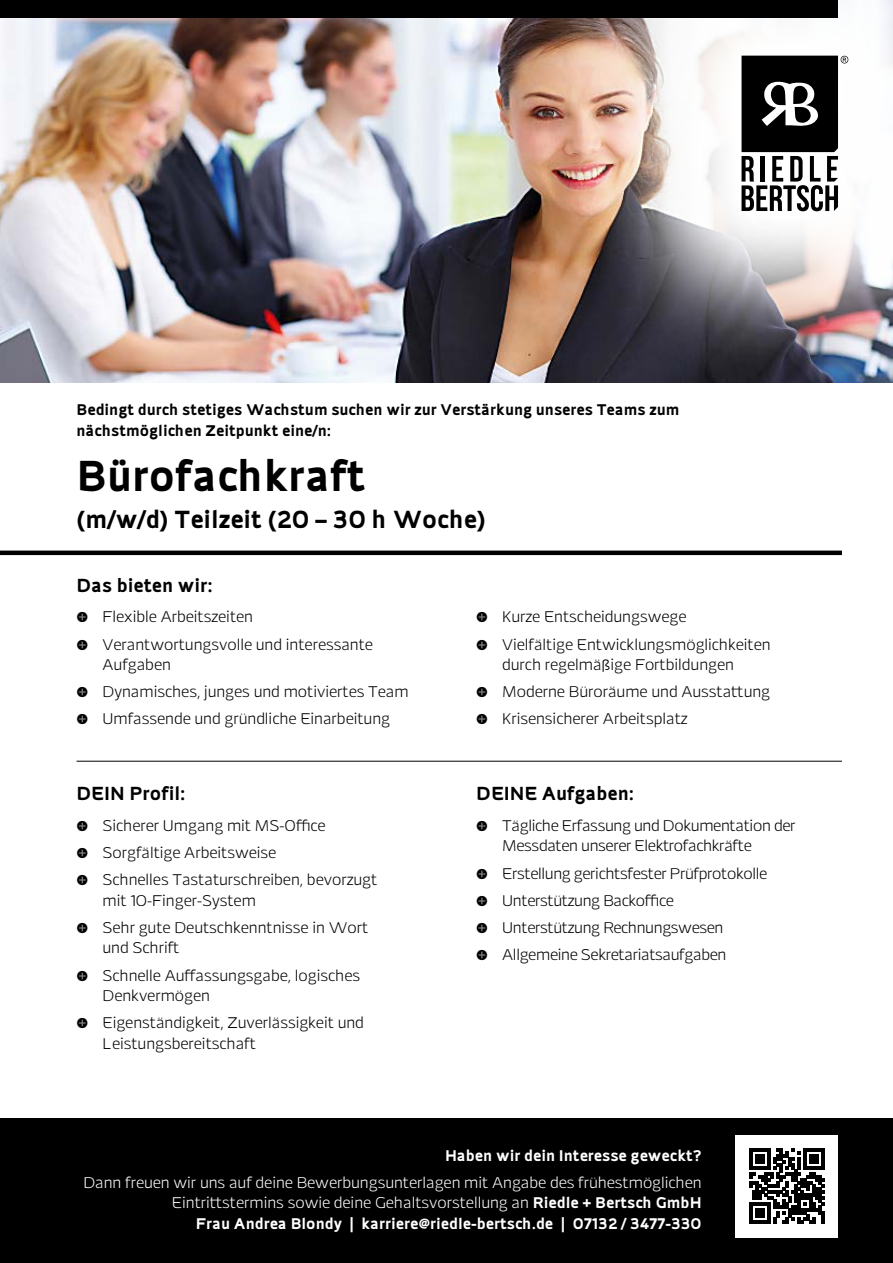
<style>
.page{position:relative;width:893px;height:1263px;background:#fff}
.page>*{position:absolute;margin:0;border:0;box-sizing:border-box;transform-origin:0 0}
.t1{font:700 42px "Adonide";color:#000}
.t2{font:700 24px "Adonide";color:#000}
.t3{font:700 18.3px "Adonide";color:#000}
.t4{font:300 15px/27.2px "Adonide";color:#000}
.t5{font:300 15px/20.7px "Adonide";color:#fff;text-align:right}
.t6{font:300 15px/27.2px "Adonide";letter-spacing:-.02em;color:#000}
.t7{font:700 15px/20.7px "Adonide";color:#000}
.t8{font:700 15px "Adonide";color:#fff}
.s1{font-family:"Klavika Arrows"}
.s2{font-weight:700}
</style>
<div class="page">
<div style="left:0;top:1118px;width:893px;height:145px;background:#000"></div>
<img style="left:0;top:17px;width:893px;height:366px">
<img style="left:577px;top:0;width:316px;height:375px">
<svg style="left:741px;top:56px;width:107px;height:155px"></svg>
<div style="left:736px;top:1135px;width:102px;height:102px;background:#fff"></div>
<svg style="left:749px;top:1149px;width:75px;height:75px"></svg>
<hr style="left:0;top:551px;width:842px;height:4px;background:#000">
<hr style="left:77px;top:761px;width:765px;height:1px;background:#000">
<div style="left:0;top:0;width:838px;height:17px;background:#000"></div>
<p class="t7" style="left:77px;top:399px;width:604px">Bedingt durch stetiges Wachstum suchen wir zur Verstärkung unseres Teams zum nächstmöglichen Zeitpunkt eine/n:</p>
<h1 class="t1" style="left:77px;top:447px;width:291px">Bürofachkraft</h1>
<h2 class="t2" style="left:77px;top:503px;width:411px">(m/w/d) Teilzeit (20 – 30 h Woche)</h2>
<p class="t3" style="left:77px;top:573px;width:138px">Das bieten wir:</p>
<p class="t4" style="left:77px;top:603px;width:298px"><span class="s1">$</span> Flexible Arbeitszeiten<br><span class="s1">$</span> Verantwortungsvolle und interessante</p>
<p class="t4" style="left:77px;top:651px;width:334px;text-indent:26px">Aufgaben<br><span class="s1">$</span> Dynamisches, junges und motiviertes Team <span class="s1">$</span> Umfassende und gründliche Einarbeitung</p>
<p class="t3" style="left:77px;top:781px;width:111px">DEIN Profil:</p>
<p class="t4" style="left:77px;top:812px;width:302px"><span class="s1">$</span> Sicherer Umgang mit MS-Office<br><span class="s1">$</span> Sorgfältige Arbeitsweise<br><span class="s1">$</span> Schnelles Tastaturschreiben, bevorzugt</p>
<p class="t4" style="left:77px;top:887px;width:293px;text-indent:26px">mit 10-Finger-System<br><span class="s1">$</span> Sehr gute Deutschkenntnisse in Wort</p>
<p class="t4" style="left:77px;top:934px;width:285px;text-indent:26px">und Schrift<br><span class="s1">$</span> Schnelle Auffassungsgabe, logisches</p>
<p class="t4" style="left:77px;top:982px;width:289px;text-indent:26px">Denkvermögen<br><span class="s1">$</span> Eigenständigkeit, Zuverlässigkeit und</p>
<p class="t4" style="left:103px;top:1030px;width:155px">Leistungsbereitschaft</p>
<p class="t4" style="left:476px;top:603px;width:296px"><span class="s1">$</span> Kurze Entscheidungswege<br><span class="s1">$</span> Vielfältige Entwicklungsmöglichkeiten</p>
<p class="t4" style="left:476px;top:651px;width:295px;text-indent:26px">durch regelmäßige Fortbildungen<br><span class="s1">$</span> Moderne Büroräume und Ausstattung <span class="s1">$</span> Krisensicherer Arbeitsplatz</p>
<p class="t3" style="left:476px;top:781px;width:159px">DEINE Aufgaben:</p>
<p class="t6" style="left:502px;top:815px;width:295px;line-height:20.7px;text-indent:-26px"><span class="s1">$</span> Tägliche Erfassung und Dokumentation der<br>Messdaten unserer Elektrofachkräfte</p>
<p class="t6" style="left:476px;top:860px;width:293px"><span class="s1">$</span> Erstellung gerichtsfester Prüfprotokolle <span class="s1">$</span> Unterstützung Backoffice<br><span class="s1">$</span> Unterstützung Rechnungswesen<br><span class="s1">$</span> Allgemeine Sekretariatsaufgaben</p>
<p class="t8" style="left:445px;top:1145px;width:258px">Haben wir dein Interesse geweckt?</p>
<p class="t5" style="left:83px;top:1172px;width:620px">Dann freuen wir uns auf deine Bewerbungsunterlagen mit Angabe des frühestmöglichen<br>Eintrittstermins sowie deine Gehaltsvorstellung an <span class="s2">Riedle + Bertsch GmbH<br>Frau Andrea Blondy | karriere@riedle-bertsch.de | 07132 / 3477-330</span></p>
</div>
